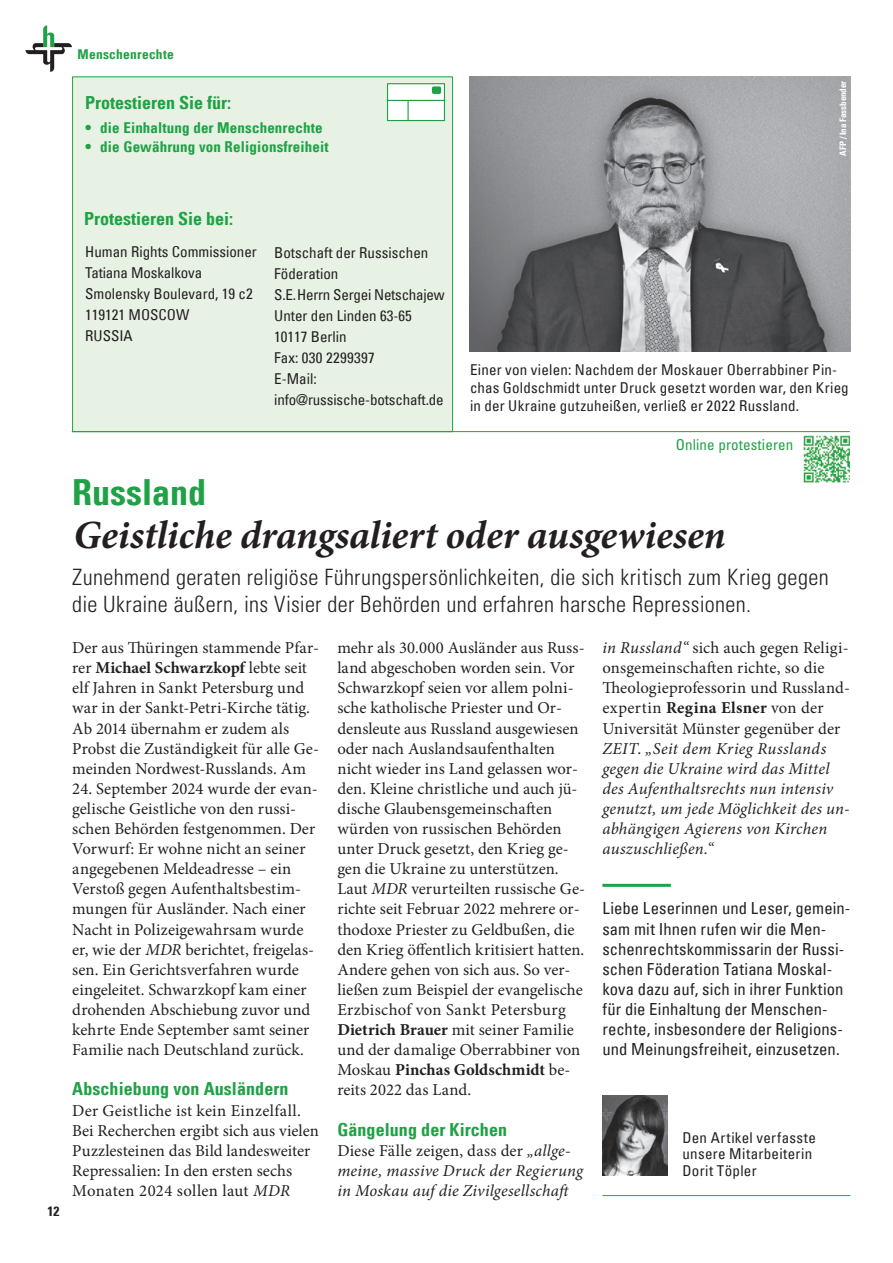
<style>
.page{position:relative;width:893px;height:1263px;background:#fff}
.page>*{position:absolute;margin:0;border:0;box-sizing:border-box;transform-origin:0 0}
.t1{font:italic 700 39.9px "Minion Pro";letter-spacing:-.005em;color:#231f20}
.t2{font:700 condensed 36px "Univers LT";color:#1fa245}
.t3{font:300 condensed 22.5px/27px "Univers LT Std";letter-spacing:.015em;color:#231f20}
.t4{font:700 condensed 18px "Univers LT";letter-spacing:.005em;color:#1fa245}
.t5{font:16.65px/20.1px "Minion Pro";letter-spacing:.005em;color:#231f20}
.t6{font:italic 16.65px/20.1px "Minion Pro";letter-spacing:.01em;color:#231f20}
.t7{font:condensed 16.65px/20.1px "Univers LT";letter-spacing:.005em;color:#231f20}
.t8{font:condensed 15px/21px "Univers LT";color:#231f20}
.t9{font:700 condensed 15px "Univers LT";letter-spacing:.01em;color:#1fa245}
.t10{font:condensed 15px/16.5px "Univers LT";letter-spacing:.02em;color:#231f20}
.t11{font:condensed 15px "Univers LT Std";letter-spacing:.01em;color:#1fa245}
.t12{font:700 condensed 13.5px "Univers LT";letter-spacing:.015em;color:#1fa245}
.t13{font:700 condensed 13.5px "Univers LT";color:#231f20}
.t14{font:700 condensed 9px "Univers LT";letter-spacing:-.01em;color:#fff}
.s1{font-weight:700}
.s2{font-style:italic}
.s3{font-style:normal}
.s4{font-weight:700;font-style:normal}
</style>
<div class="page">
<div style="left:72px;top:77px;width:381px;height:355px;background:#e7f2e5;border:1px solid #1fa245"></div>
<hr style="left:602px;top:884px;width:69px;height:3px;background:#1fa245">
<div style="left:469px;top:75px;width:383px;height:278px;background:#231f20;opacity:.15"></div>
<div style="left:387px;top:83px;width:58px;height:38px;background:#fff;border:1px solid #1fa245"></div>
<svg style="left:432px;top:86px;width:9px;height:8px"></svg>
<hr style="left:407px;top:100px;width:2px;height:20px;background:#1fa245">
<hr style="left:388px;top:100px;width:56px;height:1px;background:#1fa245">
<hr style="left:72px;top:431px;width:778px;height:1px;background:#1fa245">
<img style="left:803px;top:436px;width:47px;height:47px">
<svg style="left:25px;top:25px;width:47px;height:47px"></svg>
<hr style="left:602px;top:1195px;width:248px;height:1px;background:#1fa245">
<img style="left:602px;top:1095px;width:65px;height:81px">
<p class="t12" style="left:78px;top:46px;width:98px">Menschenrechte</p>
<p class="t4" style="left:85px;top:91px;width:147px">Protestieren Sie für:</p>
<p class="t9" style="left:85px;top:118px;width:239px">• die Einhaltung der Menschenrechte</p>
<p class="t9" style="left:85px;top:138px;width:245px">• die Gewährung von Religionsfreiheit</p>
<p class="t14" style="left:837px;top:156px;width:76px;rotate:-90deg">AFP / Ina Fassbender</p>
<p class="t13" style="left:47px;top:1203px;width:14px">12</p>
<p class="t4" style="left:84px;top:207px;width:151px">Protestieren Sie bei:</p>
<p class="t8" style="left:85px;top:241px;width:173px">Human Rights Commissioner<br>Tatiana Moskalkova<br>Smolensky Boulevard, 19 c2<br>119121 MOSCOW<br>RUSSIA</p>
<p class="t8" style="left:274px;top:242px;width:172px">Botschaft der Russischen<br>Föderation<br>S.E. Herrn Sergei Netschajew<br>Unter den Linden 63-65<br>10117 Berlin<br>Fax: 030 2299397<br>E-Mail: info@russische-botschaft.de</p>
<p class="t8" style="left:470px;top:361px;width:380px;line-height:18px">Einer von vielen: Nachdem der Moskauer Oberrabbiner Pin&shy;chas Goldschmidt unter Druck gesetzt worden war, den Krieg in der Ukraine gutzuheißen, verließ er 2022 Russland.</p>
<p class="t11" style="left:676px;top:435px;width:119px">Online protestieren</p>
<h2 class="t2" style="left:72px;top:470px;width:135px">Russland</h2>
<h1 class="t1" style="left:74px;top:506px;width:654px">Geistliche drangsaliert oder ausgewiesen</h1>
<h3 class="t3" style="left:72px;top:564px;width:758px">Zunehmend geraten religiöse Führungspersönlichkeiten, die sich kritisch zum Krieg gegen die Ukraine äußern, ins Visier der Behörden und erfahren harsche Repressionen.</h3>
<p class="t5" style="left:72px;top:638px;width:248px">Der aus Thüringen stammende Pfar&shy;rer <span class="s1">Michael Schwarzkopf</span> lebte seit elf Jahren in Sankt Petersburg und war in der Sankt-Petri-Kirche tätig.<br>Ab 2014 übernahm er zudem als Probst die Zuständigkeit für alle Ge&shy;meinden Nordwest-Russlands. Am</p>
<p class="t5" style="left:72px;top:778px;width:247px">24. September 2024 wurde der evan&shy;gelische Geistliche von den russi&shy;schen Behörden festgenommen. Der Vorwurf: Er wohne nicht an seiner angegebenen Meldeadresse – ein Verstoß gegen Aufenthaltsbestim&shy;mungen für Ausländer. Nach einer Nacht in Polizeigewahrsam wurde er, wie der <span class="s2">MDR</span> berichtet, freigelas&shy;sen. Ein Gerichtsverfahren wurde eingeleitet. Schwarzkopf kam einer drohenden Abschiebung zuvor und kehrte Ende September samt seiner Familie nach Deutschland zurück.</p>
<p class="t4" style="left:72px;top:1078px;width:218px">Abschiebung von Ausländern</p>
<p class="t5" style="left:72px;top:1100px;width:248px">Der Geistliche ist kein Einzelfall.<br>Bei Recherchen ergibt sich aus vielen Puzzlesteinen das Bild landesweiter Repressalien: In den ersten sechs Monaten 2024 sollen laut <span class="s2">MDR</span></p>
<p class="t6" style="left:602px;top:638px;width:249px">in Russland“ <span class="s3">sich auch gegen Religi&shy;onsgemeinschaften richte, so die Theologieprofessorin und Russland&shy;expertin</span> <span class="s4">Regina Elsner</span> <span class="s3">von der Universität Münster gegenüber der </span>ZEIT<span class="s3">.</span> „Seit dem Krieg Russlands gegen die Ukraine wird das Mittel des Aufenthaltsrechts nun intensiv genutzt, um jede Möglichkeit des un&shy;abhängigen Agierens von Kirchen auszuschließen.“</p>
<p class="t5" style="left:337px;top:638px;width:249px">mehr als 30.000 Ausländer aus Russ&shy;land abgeschoben worden sein. Vor Schwarzkopf seien vor allem polni&shy;sche katholische Priester und Or&shy;densleute aus Russland ausgewiesen oder nach Auslandsaufenthalten nicht wieder ins Land gelassen wor&shy;den. Kleine christliche und auch jü&shy;dische Glaubensgemeinschaften würden von russischen Behörden unter Druck gesetzt, den Krieg ge&shy;gen die Ukraine zu unterstützen.<br>Laut <span class="s2">MDR</span> verurteilten russische Ge&shy;richte seit Februar 2022 mehrere or&shy;thodoxe Priester zu Geldbußen, die den Krieg öffentlich kritisiert hatten.<br>Andere gehen von sich aus. So ver&shy;ließen zum Beispiel der evangelische Erzbischof von Sankt Petersburg <span class="s1">Dietrich Brauer</span> mit seiner Familie und der damalige Oberrabbiner von Moskau <span class="s1">Pinchas Goldschmidt</span> be&shy;reits 2022 das Land.</p>
<p class="t4" style="left:337px;top:1118px;width:171px">Gängelung der Kirchen</p>
<p class="t6" style="left:337px;top:1140px;width:247px"><span class="s3">Diese Fälle zeigen, dass der</span> „allge&shy;meine, massive Druck der Regierung in Moskau auf die Zivilgesellschaft</p>
<p class="t7" style="left:602px;top:898px;width:250px">Liebe Leserinnen und Leser, gemein&shy;sam mit Ihnen rufen wir die Men&shy;schenrechtskommissarin der Russi&shy;schen Föderation Tatiana Moskal&shy;kova dazu auf, sich in ihrer Funktion für die Einhaltung der Menschen&shy;rechte, insbesondere der Religions&shy;und Meinungsfreiheit, einzusetzen.</p>
<p class="t10" style="left:682px;top:1129px;width:135px">Den Artikel verfasste unsere Mitarbeiterin<br>Dorit Töpler</p>
</div>
